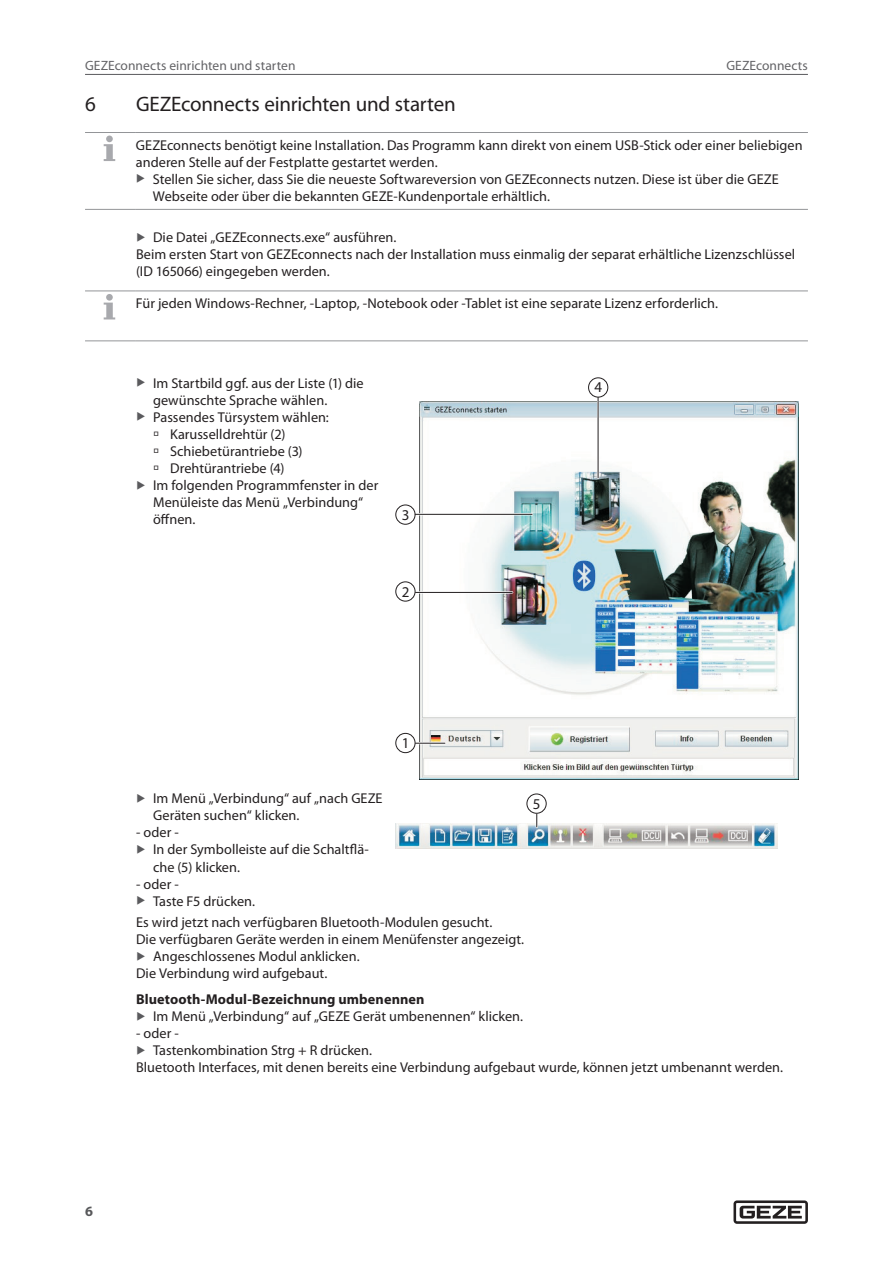
<style>
.page{position:relative;width:893px;height:1263px;background:#fff}
.page>*{position:absolute;margin:0;border:0;box-sizing:border-box;transform-origin:0 0}
.t1{font:21px "Myriad Pro";letter-spacing:-.005em;color:#231f20}
.InfoHinweis-Tabell{font:14.25px/17.1px "Myriad Pro";letter-spacing:.005em;color:#231f20}
.Grundtext{font:14.25px/17.1px "Myriad Pro";letter-spacing:.005em;color:#231f20}
.Überschrift_4_Zwis{font:700 14.25px "Myriad Pro";letter-spacing:.005em;color:#231f20}
.t2{font:700 14.25px "Myriad Pro";color:#57585a}
.t3{font:13.5px "Myriad Pro";letter-spacing:.005em;color:#636366}
</style>
<div class="page">
<svg style="left:733px;top:1200px;width:75px;height:24px"></svg>
<hr style="left:85px;top:74px;width:723px;height:1px;background:#5a5a5d">
<hr style="left:85px;top:132px;width:51px;height:1px;background:#939598">
<hr style="left:85px;top:209px;width:51px;height:1px;background:#939598">
<hr style="left:136px;top:132px;width:672px;height:1px;background:#939598">
<hr style="left:136px;top:209px;width:672px;height:1px;background:#939598">
<div style="left:106px;top:136px;width:7px;height:6px;background:#a8a9ad;border-radius:50%"></div>
<svg style="left:104px;top:144px;width:11px;height:17px"></svg>
<hr style="left:85px;top:291px;width:51px;height:1px;background:#939598">
<hr style="left:85px;top:341px;width:51px;height:1px;background:#939598">
<hr style="left:136px;top:291px;width:672px;height:1px;background:#939598">
<hr style="left:136px;top:341px;width:672px;height:1px;background:#939598">
<div style="left:106px;top:294px;width:7px;height:7px;background:#a8a9ad;border-radius:50%"></div>
<svg style="left:104px;top:303px;width:11px;height:16px"></svg>
<img style="left:419px;top:401px;width:379px;height:379px">
<hr style="left:415px;top:591px;width:97px;height:2px;background:#fff">
<hr style="left:415px;top:513px;width:117px;height:2px;background:#fff">
<hr style="left:597px;top:397px;width:2px;height:81px;background:#fff">
<hr style="left:415px;top:592px;width:97px;height:1px;background:#231f20">
<hr style="left:415px;top:514px;width:117px;height:1px;background:#231f20">
<hr style="left:598px;top:397px;width:1px;height:81px;background:#231f20">
<hr style="left:415px;top:742px;width:30px;height:2px;background:#fff">
<hr style="left:415px;top:743px;width:30px;height:1px;background:#231f20">
<div style="left:396px;top:505px;width:19px;height:19px;border:1px solid #231f20;border-radius:50%"></div>
<div style="left:588px;top:378px;width:20px;height:19px;border:1px solid #231f20;border-radius:50%"></div>
<div style="left:396px;top:582px;width:19px;height:19px;border:1px solid #231f20;border-radius:50%"></div>
<div style="left:396px;top:733px;width:19px;height:20px;border:1px solid #231f20;border-radius:50%"></div>
<img style="left:395px;top:823px;width:382px;height:26px">
<div style="left:527px;top:794px;width:19px;height:19px;border:1px solid #231f20;border-radius:50%"></div>
<svg style="left:534px;top:811px;width:6px;height:16px"></svg>
<p class="t3" style="left:85px;top:57px;width:212px">GEZEconnects einrichten und starten</p>
<p class="t1" style="left:85px;top:91px;width:12px">6</p>
<p class="t1" style="left:136px;top:91px;width:321px">GEZEconnects einrichten und starten</p>
<p class="InfoHinweis-Tabell" style="left:136px;top:136px;width:668px">GEZEconnects benötigt keine Installation. Das Programm kann direkt von einem USB-Stick oder einer beliebigen anderen Stelle auf der Festplatte gestartet werden.</p>
<p class="InfoHinweis-Tabell" style="left:153px;top:170px;width:627px">Stellen Sie sicher, dass Sie die neueste Softwareversion von GEZEconnects nutzen. Diese ist über die GEZE<br>Webseite oder über die bekannten GEZE-Kundenportale erhältlich.</p>
<p class="InfoHinweis-Tabell" style="left:153px;top:228px;width:245px">Die Datei „GEZEconnects.exe“ ausführen.</p>
<p class="Grundtext" style="left:136px;top:246px;width:661px">Beim ersten Start von GEZEconnects nach der Installation muss einmalig der separat erhältliche Lizenzschlüssel (ID 165066) eingegeben werden.</p>
<p class="InfoHinweis-Tabell" style="left:136px;top:294px;width:584px">Für jeden Windows-Rechner, -Laptop, -Notebook oder -Tablet ist eine separate Lizenz erforderlich.</p>
<p class="t3" style="left:726px;top:57px;width:83px">GEZEconnects</p>
<p class="InfoHinweis-Tabell" style="left:153px;top:374px;width:212px">Im Startbild ggf. aus der Liste (1) die gewünschte Sprache wählen.</p>
<p class="InfoHinweis-Tabell" style="left:153px;top:408px;width:177px">Passendes Türsystem wählen:</p>
<p class="InfoHinweis-Tabell" style="left:153px;top:425px;width:133px">→ Karusselldrehtür (2)</p>
<p class="InfoHinweis-Tabell" style="left:153px;top:442px;width:151px">→ Schiebetürantriebe (3)</p>
<p class="InfoHinweis-Tabell" style="left:153px;top:460px;width:132px">→ Drehtürantriebe (4)</p>
<p class="InfoHinweis-Tabell" style="left:153px;top:477px;width:227px">Im folgenden Programmfenster in der<br>Menüleiste das Menü „Verbindung“ öffnen.</p>
<p class="InfoHinweis-Tabell" style="left:153px;top:790px;width:231px">Im Menü „Verbindung“ auf „nach GEZE<br>Geräten suchen“ klicken.</p>
<p class="Grundtext" style="left:136px;top:824px;width:44px">- oder -</p>
<p class="InfoHinweis-Tabell" style="left:153px;top:841px;width:217px">In der Symbolleiste auf die Schaltflä&shy;che (5) klicken.</p>
<p class="Grundtext" style="left:136px;top:875px;width:44px">- oder -</p>
<p class="InfoHinweis-Tabell" style="left:153px;top:892px;width:104px">Taste F5 drücken.</p>
<p class="Grundtext" style="left:136px;top:913px;width:358px">Es wird jetzt nach verfügbaren Bluetooth-Modulen gesucht.</p>
<p class="Grundtext" style="left:136px;top:931px;width:390px">Die verfügbaren Geräte werden in einem Menüfenster angezeigt.</p>
<p class="InfoHinweis-Tabell" style="left:153px;top:948px;width:208px">Angeschlossenes Modul anklicken.</p>
<p class="Grundtext" style="left:136px;top:965px;width:193px">Die Verbindung wird aufgebaut.</p>
<p class="Überschrift_4_Zwis" style="left:136px;top:990px;width:290px">Bluetooth-Modul-Bezeichnung umbenennen</p>
<p class="InfoHinweis-Tabell" style="left:153px;top:1007px;width:372px">Im Menü „Verbindung“ auf „GEZE Gerät umbenennen“ klicken.</p>
<p class="Grundtext" style="left:136px;top:1025px;width:44px">- oder -</p>
<p class="InfoHinweis-Tabell" style="left:153px;top:1042px;width:221px">Tastenkombination Strg + R drücken.</p>
<p class="Grundtext" style="left:136px;top:1059px;width:649px">Bluetooth Interfaces, mit denen bereits eine Verbindung aufgebaut wurde, können jetzt umbenannt werden.</p>
<p class="t2" style="left:85px;top:1202px;width:9px">6</p>
</div>
